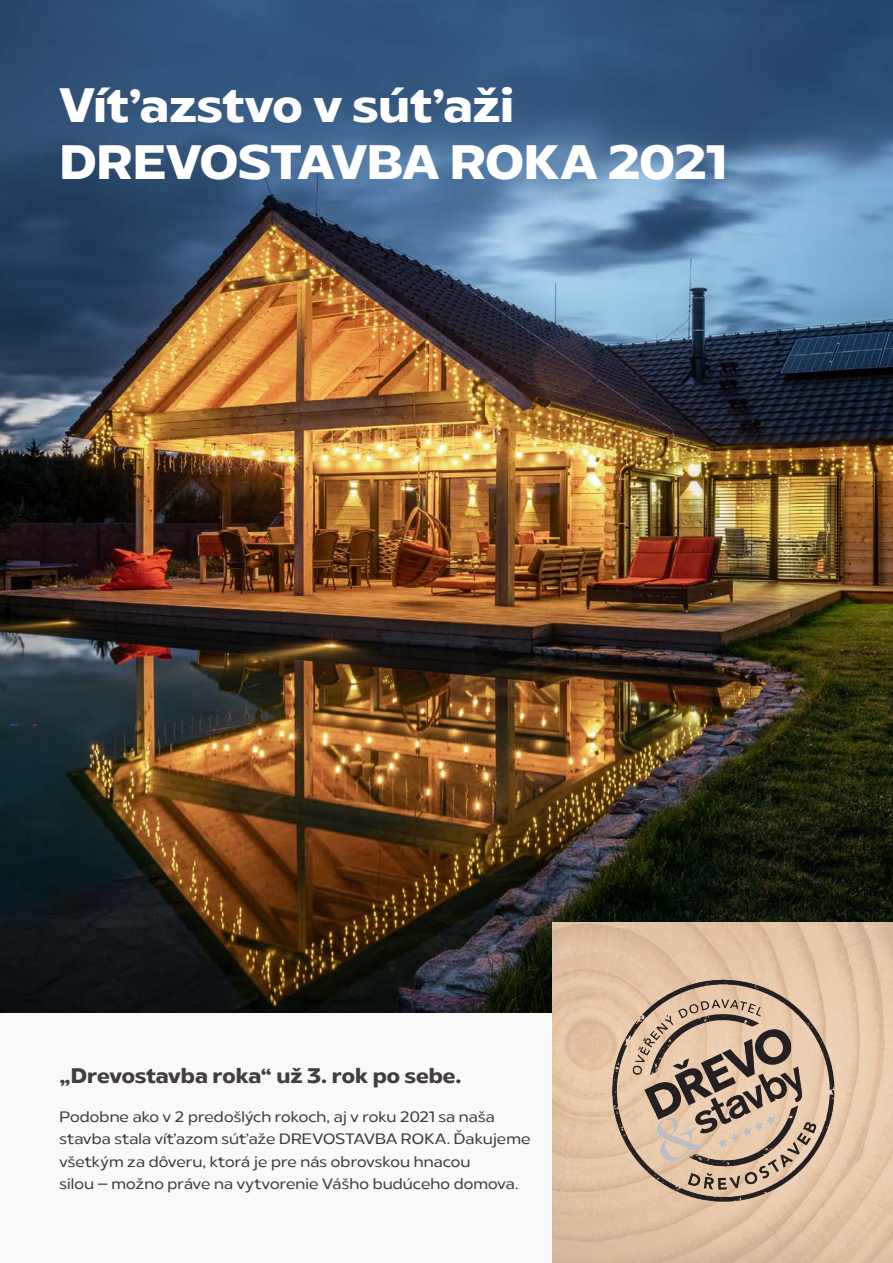
<style>
.page{position:relative;width:893px;height:1263px;background:#fff}
.page>*{position:absolute;margin:0;border:0;box-sizing:border-box;transform-origin:0 0}
.t1{font:700 48px/57.6px "Radiate Sans";letter-spacing:-.01em;color:#fff}
.t2{font:700 21px "Radiate Sans";color:#433d3f}
.t3{font:15px/22.5px "Radiate Sans";letter-spacing:.005em;color:#433d3f}
</style>
<div class="page">
<img style="left:0;top:0;width:893px;height:1012px">
<img style="left:553px;top:923px;width:340px;height:340px">
<img style="left:605px;top:973px;width:237px;height:240px">
<p class="t1" style="left:60px;top:78px;width:669px">Víťazstvo v súťaži<br>DREVOSTAVBA ROKA 2021</p>
<p class="t2" style="left:60px;top:1059px;width:403px">„Drevostavba roka“ už 3. rok po sebe.</p>
<p class="t3" style="left:60px;top:1105px;width:472px">Podobne ako v 2 predošlých rokoch, aj v roku 2021 sa naša stavba stala víťazom súťaže DREVOSTAVBA ROKA. Ďakujeme všetkým za dôveru, ktorá je pre nás obrovskou hnacou</p>
<p class="t3" style="left:60px;top:1173px;width:461px">silou – možno práve na vytvorenie Vášho budúceho domova.</p>
</div>
